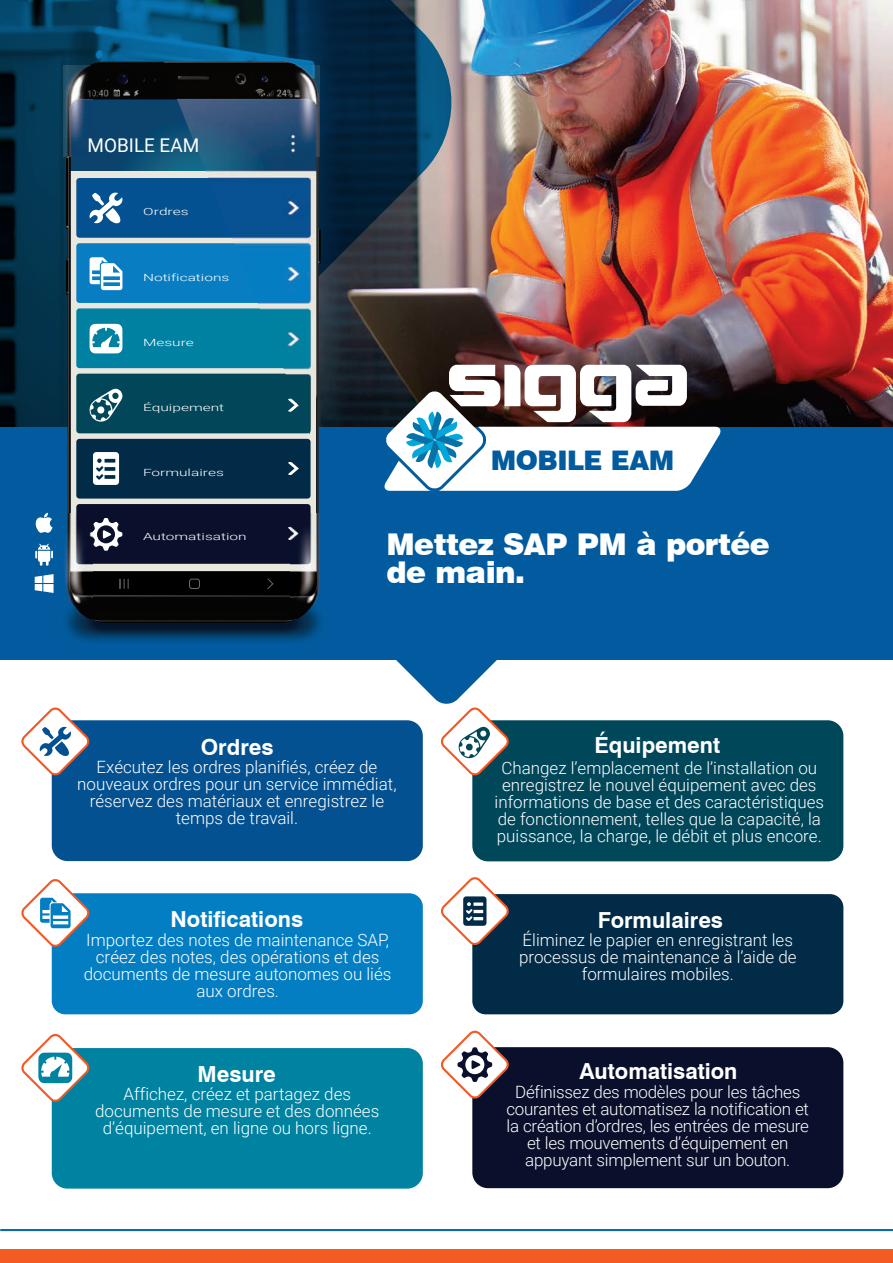
<style>
.page{position:relative;width:893px;height:1263px;background:#fff}
.page>*{position:absolute;margin:0;border:0;box-sizing:border-box;transform-origin:0 0}
.t1{font:900 30px/28px "Swiss 721 BT";letter-spacing:-.02em;color:#fff}
.t2{font:900 27px "Swiss 721 BT";letter-spacing:-.02em;color:#015b9e}
.t3{font:700 22.2px "Swiss 721 BT";color:#fff}
.t4{font:18.9px "Roboto";color:#fff}
.t5{font:300 16.95px/17px "Roboto";color:#fff;text-align:center}
.t6{font:300 9.9px "Roboto";color:#fff;scale:1.56 1}
</style>
<div class="page">
<img style="left:461px;top:0;width:432px;height:427px">
<svg style="left:0;top:0;width:461px;height:427px;background:#1d3d52"></svg>
<div style="left:0;top:427px;width:893px;height:233px;background:#015b9e"></div>
<img style="left:65px;top:605px;width:256px;height:37px">
<img style="left:78px;top:623px;width:231px;height:14px">
<img style="left:66px;top:62px;width:254px;height:561px">
<svg style="left:72px;top:100px;width:105px;height:71px;background:#0b476f"></svg>
<div style="left:72px;top:171px;width:243px;height:400px;background:#e9e8df"></div>
<div style="left:76px;top:178px;width:235px;height:60px;background:#045191;border-radius:3px"></div>
<div style="left:76px;top:243px;width:235px;height:60px;background:#097dc2;border-radius:3px"></div>
<div style="left:76px;top:308px;width:235px;height:60px;background:#0081a1;border-radius:3px"></div>
<div style="left:76px;top:374px;width:235px;height:59px;background:#014759;border-radius:3px"></div>
<div style="left:76px;top:439px;width:235px;height:60px;background:#012b47;border-radius:3px"></div>
<div style="left:76px;top:504px;width:235px;height:60px;background:#0a102b;border-radius:3px"></div>
<svg style="left:92px;top:571px;width:199px;height:25px;background:#050505"></svg>
<svg style="left:90px;top:324px;width:33px;height:30px"></svg>
<svg style="left:288px;top:462px;width:11px;height:13px"></svg>
<svg style="left:288px;top:527px;width:3px;height:13px"></svg>
<svg style="left:89px;top:192px;width:34px;height:32px"></svg>
<svg style="left:93px;top:452px;width:26px;height:33px"></svg>
<svg style="left:90px;top:257px;width:32px;height:33px"></svg>
<svg style="left:89px;top:388px;width:34px;height:34px"></svg>
<svg style="left:92px;top:518px;width:30px;height:33px"></svg>
<img style="left:177px;top:99px;width:140px;height:336px">
<img style="left:63px;top:65px;width:29px;height:92px">
<img style="left:64px;top:513px;width:28px;height:92px">
<img style="left:291px;top:65px;width:29px;height:92px">
<img style="left:291px;top:513px;width:29px;height:92px">
<div style="left:52px;top:720px;width:371px;height:141px;background:#045191;border-radius:16px"></div>
<div style="left:52px;top:893px;width:371px;height:121px;background:#037ec3;border-radius:13px"></div>
<div style="left:472px;top:720px;width:371px;height:141px;background:#01475a;border-radius:16px"></div>
<div style="left:52px;top:1048px;width:371px;height:140px;background:#0082a1;border-radius:16px"></div>
<div style="left:472px;top:1047px;width:371px;height:141px;background:#0a102b;border-radius:16px"></div>
<svg style="left:21px;top:707px;width:71px;height:71px"></svg>
<svg style="left:21px;top:879px;width:71px;height:70px"></svg>
<svg style="left:21px;top:1034px;width:71px;height:70px"></svg>
<svg style="left:364px;top:660px;width:165px;height:118px"></svg>
<div style="left:472px;top:894px;width:371px;height:120px;background:#012b47;border-radius:13px"></div>
<svg style="left:441px;top:877px;width:70px;height:71px"></svg>
<svg style="left:441px;top:1030px;width:70px;height:71px"></svg>
<svg style="left:383px;top:365px;width:339px;height:126px"></svg>
<svg style="left:35px;top:543px;width:18px;height:23px"></svg>
<svg style="left:35px;top:513px;width:18px;height:20px"></svg>
<svg style="left:35px;top:574px;width:19px;height:19px"></svg>
<hr style="left:0;top:1229px;width:893px;height:2px;background:#0d69ab">
<div style="left:0;top:1249px;width:893px;height:14px;background:#f25b21"></div>
<p class="t4" style="left:88px;top:132px;width:113px">MOBILE EAM</p>
<p class="t6" style="left:143px;top:205px;width:31px">Ordres</p>
<p class="t6" style="left:143px;top:270px;width:57px">Notifications</p>
<p class="t6" style="left:143px;top:336px;width:34px">Mesure</p>
<p class="t6" style="left:143px;top:401px;width:54px">Équipement</p>
<p class="t6" style="left:143px;top:465px;width:53px">Formulaires</p>
<p class="t6" style="left:143px;top:530px;width:68px">Automatisation</p>
<h2 class="t2" style="left:491px;top:444px;width:185px">MOBILE EAM</h2>
<h1 class="t1" style="left:386px;top:530px;width:385px">Mettez SAP PM à portée de main.</h1>
<h3 class="t3" style="left:201px;top:733px;width:74px">Ordres</h3>
<p class="t5" style="left:77px;top:757px;width:321px">Exécutez les ordres planifiés, créez de nouveaux ordres pour un service immédiat, réservez des matériaux et enregistrez le temps de travail.</p>
<h3 class="t3" style="left:171px;top:906px;width:134px">Notifications</h3>
<p class="t5" style="left:84px;top:930px;width:309px">Importez des notes de maintenance SAP, créez des notes, des opérations et des documents de mesure autonomes ou liés aux ordres.</p>
<h3 class="t3" style="left:198px;top:1060px;width:80px">Mesure</h3>
<p class="t5" style="left:95px;top:1085px;width:286px">Affichez, créez et partagez des documents de mesure et des données d’équipement, en ligne ou hors ligne.</p>
<h3 class="t3" style="left:594px;top:732px;width:127px">Équipement</h3>
<p class="t5" style="left:495px;top:759px;width:331px">Changez l’emplacement de l’installation ou enregistrez le nouvel équipement avec des informations de base et des caractéristiques de fonctionnement, telles que la capacité, la puissance, la charge, le débit et plus encore.</p>
<h3 class="t3" style="left:598px;top:906px;width:127px">Formulaires</h3>
<p class="t5" style="left:519px;top:931px;width:279px">Éliminez le papier en enregistrant les processus de maintenance à l’aide de formulaires mobiles.</p>
<h3 class="t3" style="left:579px;top:1058px;width:160px">Automatisation</h3>
<p class="t5" style="left:506px;top:1082px;width:304px">Définissez des modèles pour les tâches courantes et automatisez la notification et la création d’ordres, les entrées de mesure et les mouvements d’équipement en appuyant simplement sur un bouton.</p>
</div>
